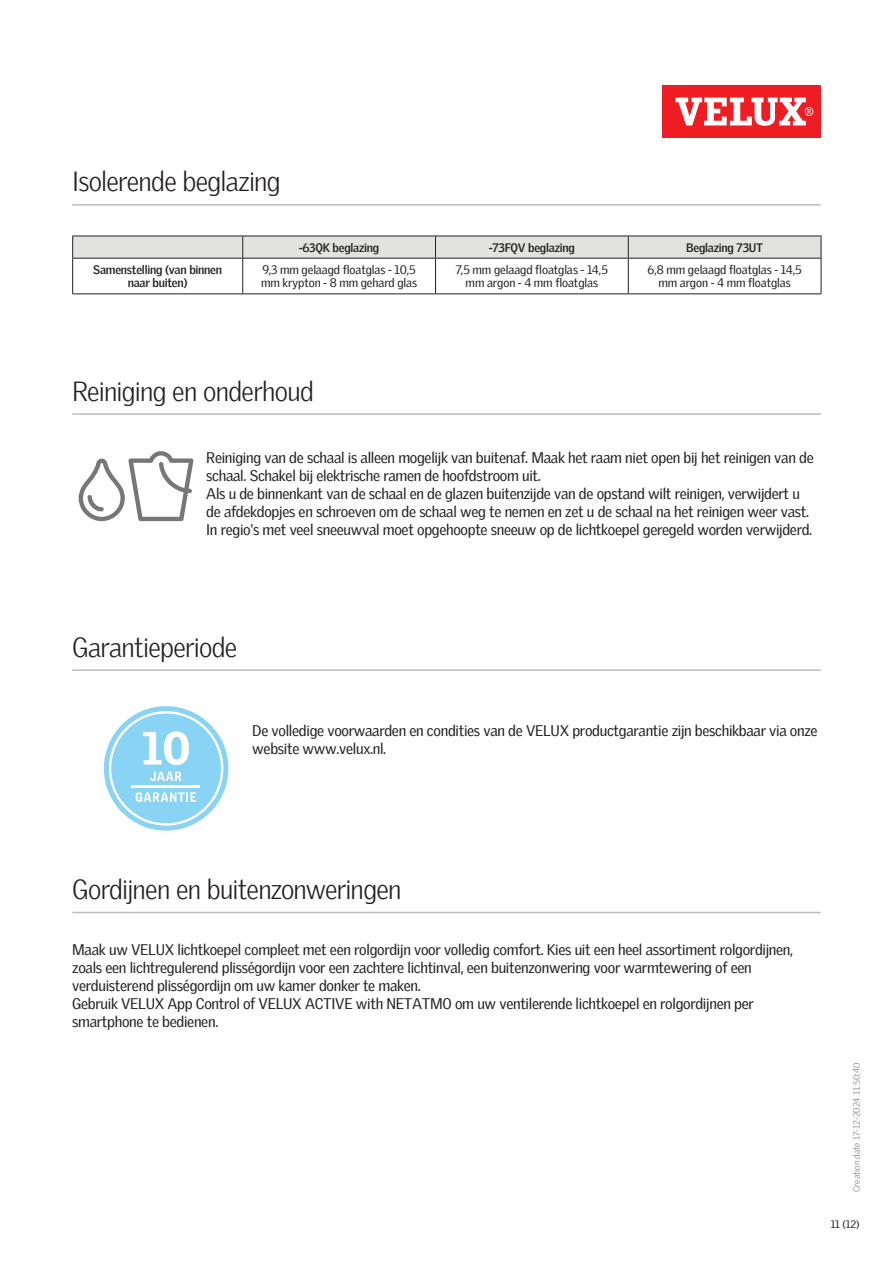
<style>
.page{position:relative;width:893px;height:1263px;background:#fff}
.page>*{position:absolute;margin:0;border:0;box-sizing:border-box;transform-origin:0 0}
.Headline_With_Line_B{font:300 27px "Velux Gothic";letter-spacing:-.025em;color:#231f20}
.Body_Regular{font:15px/18px "Velux Gothic";letter-spacing:-.02em;color:#231f20}
.TableText{font:12px/13.5px "Velux Gothic";letter-spacing:-.005em;color:#231f20;text-align:center}
.TableHeader{font:700 12px "Velux Gothic";letter-spacing:-.02em;color:#231f20}
.TableHeader_TableTex{font:700 12px/13.5px "Velux Gothic";letter-spacing:-.02em;color:#231f20;text-align:center}
.t1{font:10.5px "Velux Gothic";color:#231f20}
.t2{font:300 9px "Velux Gothic";color:#7c7e81}
</style>
<div class="page">
<div style="left:662px;top:85px;width:159px;height:53px;background:#ee1d23"></div>
<svg style="left:675px;top:98px;width:138px;height:28px"></svg>
<hr style="left:72px;top:413px;width:749px;height:2px;background:#bcbdbb">
<svg style="left:79px;top:451px;width:114px;height:70px"></svg>
<hr style="left:72px;top:669px;width:749px;height:2px;background:#bcbdbb">
<hr style="left:72px;top:912px;width:749px;height:1px;background:#bcbdbb">
<hr style="left:72px;top:204px;width:749px;height:2px;background:#bcbdbb">
<svg style="left:72px;top:236px;width:750px;height:22px;background:#d9d9d5"></svg>
<hr style="left:72px;top:258px;width:171px;height:1px;background:#231f20">
<hr style="left:72px;top:259px;width:1px;height:34px;background:#231f20">
<hr style="left:72px;top:293px;width:171px;height:1px;background:#231f20">
<hr style="left:243px;top:258px;width:192px;height:1px;background:#231f20">
<hr style="left:243px;top:293px;width:192px;height:1px;background:#231f20">
<hr style="left:242px;top:259px;width:1px;height:34px;background:#231f20">
<hr style="left:435px;top:258px;width:193px;height:1px;background:#231f20">
<hr style="left:435px;top:293px;width:193px;height:1px;background:#231f20">
<hr style="left:435px;top:259px;width:1px;height:34px;background:#231f20">
<hr style="left:628px;top:258px;width:193px;height:1px;background:#231f20">
<hr style="left:821px;top:259px;width:1px;height:34px;background:#231f20">
<hr style="left:628px;top:293px;width:193px;height:1px;background:#231f20">
<hr style="left:628px;top:259px;width:1px;height:34px;background:#231f20">
<svg style="left:104px;top:706px;width:124px;height:125px"></svg>
<p class="Headline_With_Line_B" style="left:72px;top:161px;width:210px">Isolerende beglazing</p>
<p class="TableHeader" style="left:299px;top:238px;width:82px">-63QK beglazing</p>
<p class="TableHeader" style="left:489px;top:238px;width:88px">-73FQV beglazing</p>
<p class="TableHeader" style="left:686px;top:238px;width:78px">Beglazing 73UT</p>
<p class="TableHeader_TableTex" style="left:93px;top:262px;width:130px">Samenstelling (van binnen naar buiten)</p>
<p class="TableText" style="left:261px;top:262px;width:158px;text-align:left">9,3 mm gelaagd floatglas - 10,5 mm krypton - 8 mm gehard glas</p>
<p class="TableText" style="left:456px;top:262px;width:153px">7,5 mm gelaagd floatglas - 14,5 mm argon - 4 mm floatglas</p>
<p class="TableText" style="left:647px;top:262px;width:156px">6,8 mm gelaagd floatglas - 14,5 mm argon - 4 mm floatglas</p>
<p class="Headline_With_Line_B" style="left:72px;top:370px;width:243px">Reiniging en onderhoud</p>
<p class="Body_Regular" style="left:206px;top:447px;width:609px">Reiniging van de schaal is alleen mogelijk van buitenaf. Maak het raam niet open bij het reinigen van de schaal. Schakel bij elektrische ramen de hoofdstroom uit.</p>
<p class="Body_Regular" style="left:206px;top:483px;width:604px">Als u de binnenkant van de schaal en de glazen buitenzijde van de opstand wilt reinigen, verwijdert u de afdekdopjes en schroeven om de schaal weg te nemen en zet u de schaal na het reinigen weer vast.</p>
<p class="Body_Regular" style="left:206px;top:519px;width:607px">In regio's met veel sneeuwval moet opgehoopte sneeuw op de lichtkoepel geregeld worden verwijderd.</p>
<p class="Headline_With_Line_B" style="left:72px;top:626px;width:167px">Garantieperiode</p>
<p class="Body_Regular" style="left:252px;top:720px;width:567px">De volledige voorwaarden en condities van de VELUX productgarantie zijn beschikbaar via onze website www.velux.nl.</p>
<p class="Headline_With_Line_B" style="left:72px;top:869px;width:331px">Gordijnen en buitenzonweringen</p>
<p class="Body_Regular" style="left:72px;top:939px;width:722px">Maak uw VELUX lichtkoepel compleet met een rolgordijn voor volledig comfort. Kies uit een heel assortiment rolgordijnen, zoals een lichtregulerend plisségordijn voor een zachtere lichtinval, een buitenzonwering voor warmtewering of een verduisterend plisségordijn om uw kamer donker te maken.</p>
<p class="Body_Regular" style="left:72px;top:993px;width:683px">Gebruik VELUX App Control of VELUX ACTIVE with NETATMO om uw ventilerende lichtkoepel en rolgordijnen per smartphone te bedienen.</p>
<p class="t2" style="left:850px;top:1192px;width:131px;rotate:-90deg">Creation date 17-12-2024 11:50:40</p>
<p class="t1" style="left:831px;top:1216px;width:30px">11 (12)</p>
</div>
